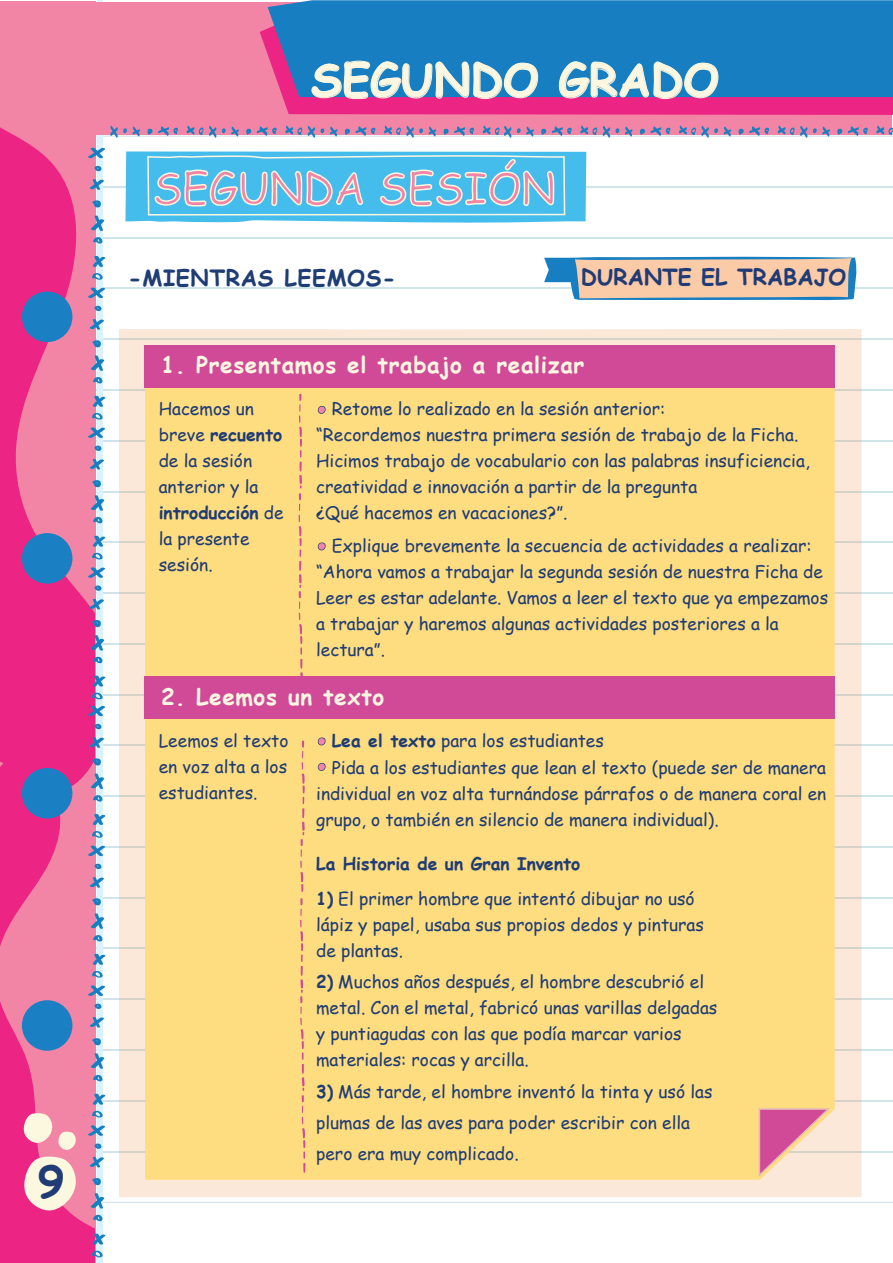
<style>
.page{position:relative;width:893px;height:1263px;background:#fff}
.page>*{position:absolute;margin:0;border:0;box-sizing:border-box;transform-origin:0 0}
.t1{font:700 45px "Comic Sans MS";color:#fbf6e0}
.t2{font:42.75px "Comic Sans MS";color:#f285a6}
.t3{font:700 42.3px "Comic Sans MS";color:#203b75;scale:1.04 1}
.t4{font:700 22.5px "Comic Sans MS";letter-spacing:.025em;color:#faf6e1}
.t5{font:700 22.5px "Comic Sans MS";letter-spacing:.025em;color:#1e3d75}
.t6{font:700 22.35px "Comic Sans MS";color:#203b75}
.t7{font:17.4px/26px "Comic Sans MS";color:#1f3c74}
.t8{font:700 17.4px "Comic Sans MS";color:#1f3c74}
.s1{font-weight:700}
</style>
<div class="page">
<hr style="left:0;top:136px;width:893px;height:1px;background:#0f769e">
<hr style="left:0;top:1202px;width:893px;height:1px;background:#0f769e">
<hr style="left:0;top:1151px;width:893px;height:1px;background:#0f769e">
<hr style="left:0;top:1100px;width:893px;height:1px;background:#0f769e">
<hr style="left:0;top:1049px;width:893px;height:1px;background:#0f769e">
<hr style="left:0;top:999px;width:893px;height:1px;background:#0f769e">
<hr style="left:0;top:948px;width:893px;height:1px;background:#0f769e">
<hr style="left:0;top:897px;width:893px;height:1px;background:#0f769e">
<hr style="left:0;top:846px;width:893px;height:1px;background:#0f769e">
<hr style="left:0;top:796px;width:893px;height:1px;background:#0f769e">
<hr style="left:0;top:745px;width:893px;height:1px;background:#0f769e">
<hr style="left:0;top:694px;width:893px;height:1px;background:#0f769e">
<hr style="left:0;top:643px;width:893px;height:1px;background:#0f769e">
<hr style="left:0;top:592px;width:893px;height:2px;background:#0f769e">
<hr style="left:0;top:542px;width:893px;height:1px;background:#0f769e">
<hr style="left:0;top:491px;width:893px;height:1px;background:#0f769e">
<hr style="left:0;top:440px;width:893px;height:1px;background:#0f769e">
<hr style="left:0;top:389px;width:893px;height:1px;background:#0f769e">
<hr style="left:0;top:339px;width:893px;height:1px;background:#0f769e">
<hr style="left:0;top:288px;width:893px;height:1px;background:#0f769e">
<hr style="left:0;top:237px;width:893px;height:1px;background:#0f769e">
<hr style="left:0;top:186px;width:893px;height:1px;background:#0f769e">
<div style="left:97px;top:1px;width:6px;height:1262px;background:#daf2fb"></div>
<div style="left:0;top:2px;width:96px;height:1261px;background:#f285a6"></div>
<div style="left:94px;top:2px;width:798px;height:132px;background:#f285a6"></div>
<svg style="left:187px;top:126px;width:16px;height:9px"></svg>
<svg style="left:147px;top:126px;width:31px;height:10px"></svg>
<svg style="left:133px;top:127px;width:7px;height:10px"></svg>
<svg style="left:110px;top:126px;width:17px;height:12px"></svg>
<svg style="left:285px;top:126px;width:17px;height:9px"></svg>
<svg style="left:257px;top:126px;width:20px;height:10px"></svg>
<svg style="left:246px;top:129px;width:5px;height:6px"></svg>
<svg style="left:222px;top:127px;width:17px;height:10px"></svg>
<svg style="left:209px;top:126px;width:7px;height:12px"></svg>
<svg style="left:356px;top:126px;width:19px;height:10px"></svg>
<svg style="left:345px;top:129px;width:5px;height:6px"></svg>
<svg style="left:330px;top:127px;width:7px;height:10px"></svg>
<svg style="left:308px;top:126px;width:16px;height:12px"></svg>
<svg style="left:443px;top:126px;width:31px;height:10px"></svg>
<svg style="left:429px;top:127px;width:7px;height:10px"></svg>
<svg style="left:384px;top:126px;width:39px;height:12px"></svg>
<svg style="left:580px;top:126px;width:17px;height:9px"></svg>
<svg style="left:552px;top:126px;width:20px;height:10px"></svg>
<svg style="left:541px;top:129px;width:5px;height:6px"></svg>
<svg style="left:517px;top:127px;width:17px;height:10px"></svg>
<svg style="left:483px;top:126px;width:28px;height:12px"></svg>
<svg style="left:640px;top:126px;width:30px;height:10px"></svg>
<svg style="left:625px;top:127px;width:7px;height:10px"></svg>
<svg style="left:603px;top:126px;width:16px;height:12px"></svg>
<svg style="left:738px;top:126px;width:31px;height:10px"></svg>
<svg style="left:724px;top:127px;width:7px;height:10px"></svg>
<svg style="left:679px;top:126px;width:39px;height:12px"></svg>
<svg style="left:876px;top:126px;width:17px;height:9px"></svg>
<svg style="left:848px;top:126px;width:20px;height:10px"></svg>
<svg style="left:837px;top:129px;width:5px;height:6px"></svg>
<svg style="left:813px;top:127px;width:17px;height:10px"></svg>
<svg style="left:778px;top:126px;width:29px;height:12px"></svg>
<svg style="left:0;top:127px;width:94px;height:610px;fill:#ec2584"></svg>
<svg style="left:92px;top:273px;width:11px;height:7px"></svg>
<svg style="left:93px;top:256px;width:12px;height:11px"></svg>
<svg style="left:93px;top:237px;width:10px;height:7px"></svg>
<svg style="left:91px;top:215px;width:13px;height:16px"></svg>
<svg style="left:92px;top:200px;width:9px;height:8px"></svg>
<svg style="left:90px;top:179px;width:14px;height:11px"></svg>
<svg style="left:94px;top:166px;width:7px;height:5px"></svg>
<svg style="left:88px;top:148px;width:17px;height:10px"></svg>
<svg style="left:92px;top:413px;width:11px;height:7px"></svg>
<svg style="left:93px;top:396px;width:12px;height:11px"></svg>
<svg style="left:93px;top:377px;width:10px;height:6px"></svg>
<svg style="left:91px;top:355px;width:13px;height:16px"></svg>
<svg style="left:92px;top:340px;width:9px;height:7px"></svg>
<svg style="left:90px;top:319px;width:14px;height:11px"></svg>
<svg style="left:94px;top:306px;width:7px;height:5px"></svg>
<svg style="left:88px;top:288px;width:17px;height:10px"></svg>
<svg style="left:92px;top:553px;width:11px;height:6px"></svg>
<svg style="left:93px;top:536px;width:12px;height:11px"></svg>
<svg style="left:93px;top:517px;width:10px;height:6px"></svg>
<svg style="left:91px;top:495px;width:13px;height:16px"></svg>
<svg style="left:92px;top:480px;width:9px;height:7px"></svg>
<svg style="left:90px;top:459px;width:14px;height:11px"></svg>
<svg style="left:94px;top:445px;width:7px;height:6px"></svg>
<svg style="left:88px;top:427px;width:17px;height:11px"></svg>
<svg style="left:92px;top:693px;width:11px;height:6px"></svg>
<svg style="left:93px;top:675px;width:12px;height:12px"></svg>
<svg style="left:93px;top:657px;width:10px;height:6px"></svg>
<svg style="left:91px;top:635px;width:13px;height:15px"></svg>
<svg style="left:92px;top:620px;width:9px;height:7px"></svg>
<svg style="left:90px;top:599px;width:14px;height:10px"></svg>
<svg style="left:94px;top:585px;width:7px;height:6px"></svg>
<svg style="left:88px;top:567px;width:17px;height:11px"></svg>
<svg style="left:94px;top:724px;width:7px;height:5px"></svg>
<svg style="left:88px;top:706px;width:17px;height:10px"></svg>
<div style="left:22px;top:533px;width:50px;height:51px;background:#1b80c3;border-radius:50%"></div>
<div style="left:22px;top:292px;width:50px;height:50px;background:#1b80c3;border-radius:50%"></div>
<svg style="left:260px;top:28px;width:633px;height:87px;background:#ec2f87"></svg>
<div style="left:268px;top:0;width:625px;height:97px;background:#177fc1"></div>
<svg style="left:311px;top:44px;width:227px;height:55px;background:#3388c2"></svg>
<svg style="left:559px;top:61px;width:160px;height:38px;background:#3f8bc2"></svg>
<svg style="left:0;top:737px;width:105px;height:526px"></svg>
<div style="left:119px;top:329px;width:742px;height:868px;background:#fce8d8"></div>
<div style="left:145px;top:387px;width:690px;height:793px;background:#fedc80"></div>
<svg style="left:757px;top:1107px;width:75px;height:70px;background:#e8a3b2"></svg>
<div style="left:145px;top:345px;width:690px;height:42px;background:#d04a97"></div>
<svg style="left:300px;top:741px;width:5px;height:151px"></svg>
<svg style="left:300px;top:898px;width:5px;height:275px"></svg>
<svg style="left:299px;top:394px;width:4px;height:282px"></svg>
<div style="left:145px;top:676px;width:690px;height:43px;background:#d04a97"></div>
<svg style="left:125px;top:151px;width:461px;height:72px;background:#63c6eb"></svg>
<svg style="left:544px;top:257px;width:314px;height:44px;background:#d3c0b2"></svg>
<svg style="left:318px;top:406px;width:8px;height:8px"></svg>
<svg style="left:318px;top:542px;width:8px;height:8px"></svg>
<svg style="left:318px;top:737px;width:8px;height:8px"></svg>
<svg style="left:318px;top:763px;width:8px;height:8px"></svg>
<h3 class="t3" style="left:38px;top:1151px;width:27px">9</h3>
<h1 class="t1" style="left:311px;top:47px;width:410px">SEGUNDO GRADO</h1>
<h2 class="t2" style="left:153px;top:157px;width:404px">SEGUNDA SESIÓN</h2>
<p class="t5" style="left:128px;top:261px;width:269px">-MIENTRAS LEEMOS-</p>
<p class="t6" style="left:581px;top:260px;width:267px">DURANTE EL TRABAJO</p>
<p class="t4" style="left:161px;top:348px;width:425px">1. Presentamos el trabajo a realizar</p>
<p class="t7" style="left:159px;top:395px;width:126px">Hacemos un breve <span class="s1">recuento </span>de la sesión anterior y la <span class="s1">introducción</span> de la presente sesión.</p>
<p class="t7" style="left:316px;top:395px;width:495px;text-indent:16px">Retome lo realizado en la sesión anterior:<br>“Recordemos nuestra primera sesión de trabajo de la Ficha.<br>Hicimos trabajo de vocabulario con las palabras insuficiencia, creatividad e innovación a partir de la pregunta<br>¿Qué hacemos en vacaciones?”.</p>
<p class="t7" style="left:316px;top:532px;width:514px;text-indent:16px">Explique brevemente la secuencia de actividades a realizar: “Ahora vamos a trabajar la segunda sesión de nuestra Ficha de Leer es estar adelante. Vamos a leer el texto que ya empezamos a trabajar y haremos algunas actividades posteriores a la lectura”.</p>
<p class="t4" style="left:161px;top:680px;width:225px">2. Leemos un texto</p>
<p class="t7" style="left:159px;top:727px;width:131px;text-align:justify">Leemos el texto en voz alta a los estudiantes.</p>
<p class="t7" style="left:332px;top:727px;width:274px"><span class="s1">Lea el texto</span> para los estudiantes</p>
<p class="t7" style="left:332px;top:754px;width:496px">Pida a los estudiantes que lean el texto (puede ser de manera</p>
<p class="t7" style="left:316px;top:780px;width:512px">individual en voz alta turnándose párrafos o de manera coral en</p>
<p class="t7" style="left:316px;top:806px;width:404px">grupo, o también en silencio de manera individual).</p>
<p class="t8" style="left:316px;top:851px;width:266px">La Historia de un Gran Invento</p>
<p class="t7" style="left:316px;top:885px;width:389px"><span class="s1">1)</span> El primer hombre que intentó dibujar no usó lápiz y papel, usaba sus propios dedos y pinturas de plantas.</p>
<p class="t7" style="left:316px;top:968px;width:403px"><span class="s1">2)</span> Muchos años después, el hombre descubrió el metal. Con el metal, fabricó unas varillas delgadas y puntiagudas con las que podía marcar varios materiales: rocas y arcilla.</p>
<p class="t7" style="left:316px;top:1075px;width:398px;line-height:31.3px"><span class="s1">3)</span> Más tarde, el hombre inventó la tinta y usó las plumas de las aves para poder escribir con ella pero era muy complicado.</p>
</div>
